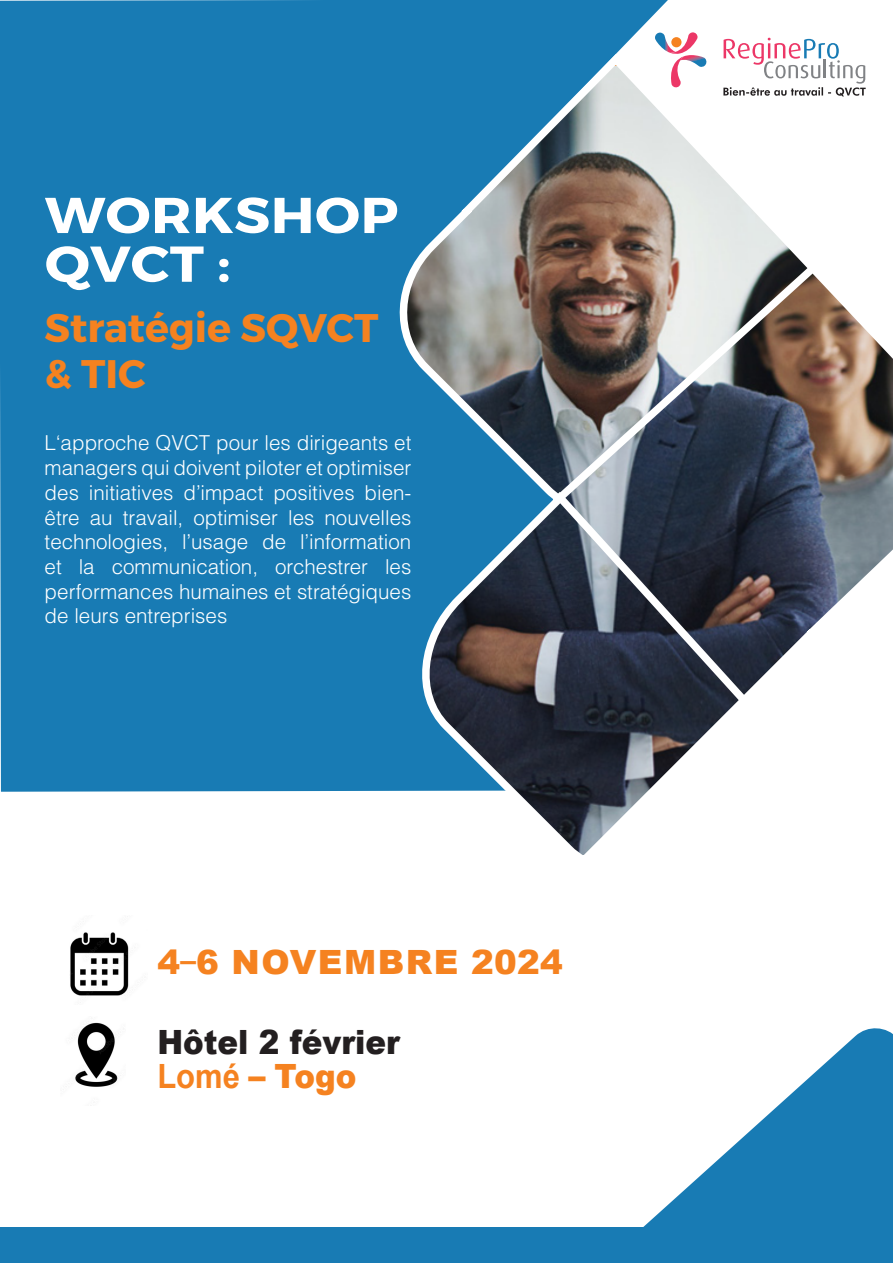
<style>
.page{position:relative;width:893px;height:1263px;background:#fff}
.page>*{position:absolute;margin:0;border:0;box-sizing:border-box;transform-origin:0 0}
.t1{font:700 50.25px/48.8px "Montserrat";letter-spacing:.01em;color:#fff;scale:1.11 1}
.t2{font:700 39.9px "Montserrat";color:#f58220}
.t3{font:900 33.45px "Arial";letter-spacing:.045em;color:#f58220}
.t4{font:900 33.45px "Arial";color:#231f20;scale:.93 1}
.t5{font:700 33.45px "Arial";color:#f58220;scale:.93 1}
.t6{font:300 20.55px/24.8px "Helvetica LT Std";color:#fff;text-align:justify}
.s1{font-weight:900}
</style>
<div class="page">
<div style="left:0;top:0;width:419px;height:792px;background:#187bb4"></div>
<svg style="left:419px;top:0;width:351px;height:49px;fill:#187bb4"></svg>
<svg style="left:386px;top:49px;width:507px;height:806px"></svg>
<img style="left:551px;top:237px;width:296px;height:270px">
<svg style="left:547px;top:484px;width:269px;height:295px"></svg>
<svg style="left:655px;top:32px;width:52px;height:56px"></svg>
<svg style="left:723px;top:38px;width:143px;height:58px"></svg>
<img style="left:70px;top:932px;width:59px;height:64px">
<img style="left:75px;top:1022px;width:43px;height:65px">
<svg style="left:566px;top:1028px;width:327px;height:235px"></svg>
<div style="left:0;top:1228px;width:760px;height:35px;background:#187bb4"></div>
<p class="t1" style="left:45px;top:192px;width:320px">WORKSHOP<br>QVCT :</p>
<p class="t2" style="left:45px;top:303px;width:335px">Stratégie SQVCT</p>
<p class="t2" style="left:45px;top:349px;width:103px">&amp; TIC</p>
<p class="t6" style="left:45px;top:431px;width:368px">L‘approche QVCT pour les dirigeants et managers qui doivent piloter et optimiser des initiatives d’impact positives bien&shy;être au travail, optimiser les nouvelles technologies, l’usage de l’information et la communication, orchestrer les performances humaines et stratégiques de leurs entreprises</p>
<p class="t3" style="left:157px;top:938px;width:407px">4–6 NOVEMBRE 2024</p>
<p class="t4" style="left:157px;top:1018px;width:262px">Hôtel 2 février</p>
<p class="t5" style="left:157px;top:1052px;width:216px">Lomé – <span class="s1">Togo</span></p>
</div>
